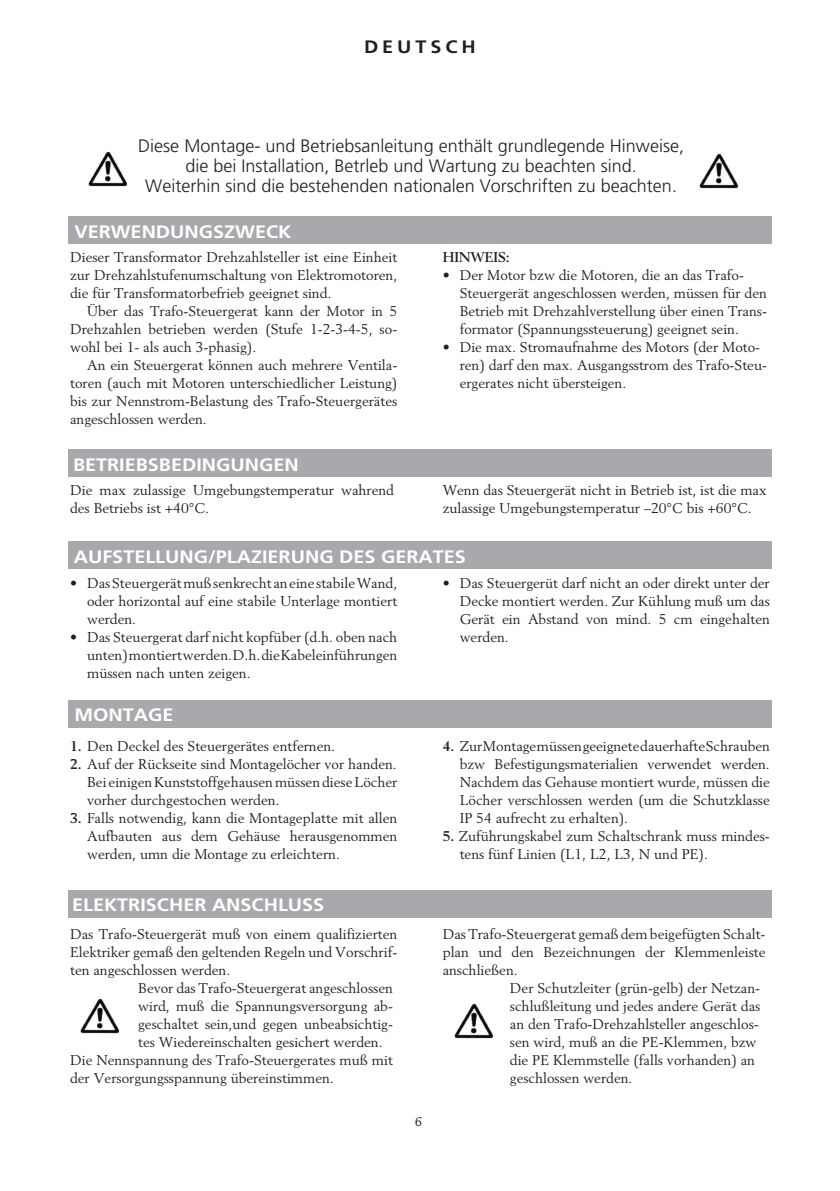
<style>
.page{position:relative;width:840px;height:1191px;background:#fff}
.page>*{position:absolute;margin:0;border:0;box-sizing:border-box;transform-origin:0 0}
.Impact{font:300 18px "Frutiger LT Std";color:#231f20}
.t1{font:700 18px "Frutiger LT Std";color:#fff;scale:1.1 1}
.t2{font:700 18px "Frutiger LT Std";letter-spacing:.2em;color:#231f20;scale:1.1 1}
.Impact-2{font:14px/18px "Berling LT Std";color:#231f20}
.Impact-3{font:700 14px "Berling LT Std";color:#231f20}
.t3{font:12px "Berling Nova Text Pro";color:#231f20}
.s1{font-weight:700}
</style>
<div class="page">
<div style="left:68px;top:216px;width:703px;height:28px;background:#a8a9ad"></div>
<div style="left:68px;top:449px;width:703px;height:27px;background:#a8a9ad"></div>
<div style="left:68px;top:541px;width:703px;height:27px;background:#a8a9ad"></div>
<div style="left:68px;top:700px;width:703px;height:27px;background:#a8a9ad"></div>
<div style="left:68px;top:889px;width:703px;height:28px;background:#a8a9ad"></div>
<img style="left:88px;top:151px;width:40px;height:36px">
<img style="left:699px;top:153px;width:39px;height:36px">
<img style="left:81px;top:998px;width:39px;height:36px">
<img style="left:454px;top:1003px;width:39px;height:36px">
<p class="t2" style="left:364px;top:36px;width:103px">DEUTSCH</p>
<p class="Impact" style="left:138px;top:135px;width:547px">Diese Montage- und Betriebsanleitung enthält grundlegende Hinweise,</p>
<p class="Impact" style="left:185px;top:155px;width:453px">die bei Installation, Betrleb und Wartung zu beachten sind.</p>
<p class="Impact" style="left:145px;top:175px;width:533px">Weiterhin sind die bestehenden nationalen Vorschriften zu beachten.</p>
<p class="t1" style="left:74px;top:221px;width:199px">VERWENDUNGSZWECK</p>
<p class="Impact-2" style="left:70px;top:248px;width:328px;text-align:justify">Dieser Transformator Drehzahlsteller ist eine Einheit zur Drehzahlstufenumschaltung von Elektromotoren, die für Transformatorbefrieb geeignet sind.</p>
<p class="Impact-2" style="left:87px;top:302px;width:311px">Über das Trafo-Steuergerat kann der Motor in 5</p>
<p class="Impact-2" style="left:70px;top:320px;width:328px">Drehzahlen betrieben werden (Stufe 1-2-3-4-5, so-</p>
<p class="Impact-2" style="left:70px;top:338px;width:187px">wohl bei 1- als auch 3-phasig).</p>
<p class="Impact-2" style="left:70px;top:356px;width:328px;text-align:justify;text-indent:17px">An ein Steuergerat können auch mehrere Ventila&shy;toren (auch mit Motoren unterschiedlicher Leistung) bis zur Nennstrom-Belastung des Trafo-Steuergerätes angeschlossen werden.</p>
<p class="t1" style="left:73px;top:454px;width:207px">BETRIEBSBEDINGUNGEN</p>
<p class="Impact-3" style="left:442px;top:249px;width:69px">HINWEIS:</p>
<p class="Impact-2" style="left:442px;top:266px;width:302px">• Der Motor bzw die Motoren, die an das Trafo-</p>
<p class="Impact-2" style="left:459px;top:284px;width:308px">Steuergerät angeschlossen werden, müssen für den</p>
<p class="Impact-2" style="left:459px;top:302px;width:308px">Betrieb mit Drehzahlverstellung über einen Trans-</p>
<p class="Impact-2" style="left:459px;top:320px;width:280px">formator (Spannungssteuerung) geeignet sein.</p>
<p class="Impact-2" style="left:442px;top:338px;width:319px">• Die max. Stromaufnahme des Motors (der Moto-</p>
<p class="Impact-2" style="left:459px;top:356px;width:308px">ren) darf den max. Ausgangsstrom des Trafo-Steu-</p>
<p class="Impact-2" style="left:459px;top:374px;width:168px">ergerates nicht übersteigen.</p>
<p class="Impact-2" style="left:70px;top:481px;width:325px">Die max zulassige Umgebungstemperatur wahrend des Betriebs ist +40°C.</p>
<p class="Impact-2" style="left:442px;top:481px;width:325px">Wenn das Steuergerät nicht in Betrieb ist, ist die max</p>
<p class="Impact-2" style="left:442px;top:499px;width:310px">zulassige Umgebungstemperatur –20°C bis +60°C.</p>
<p class="t1" style="left:74px;top:545px;width:358px">AUFSTELLUNG/PLAZIERUNG DES GERATES</p>
<p class="Impact-2" style="left:70px;top:573px;width:328px">• Das Steuergerät muß senkrecht an eine stabile Wand,</p>
<p class="Impact-2" style="left:87px;top:591px;width:311px">oder horizontal auf eine stabile Unterlage montiert</p>
<p class="Impact-2" style="left:87px;top:609px;width:50px">werden.</p>
<p class="Impact-2" style="left:70px;top:627px;width:328px">• Das Steuergerat darf nicht kopfüber (d.h. oben nach</p>
<p class="Impact-2" style="left:87px;top:645px;width:311px">unten) montiert werden. D.h. die Kabeleinführungen</p>
<p class="Impact-2" style="left:87px;top:663px;width:165px">müssen nach unten zeigen.</p>
<p class="t1" style="left:74px;top:704px;width:92px">MONTAGE</p>
<p class="Impact-2" style="left:70px;top:737px;width:266px"><span class="s1">1.</span> Den Deckel des Steuergerätes entfernen.</p>
<p class="Impact-2" style="left:70px;top:755px;width:328px"><span class="s1">2.</span> Auf der Rückseite sind Montagelöcher vor handen.</p>
<p class="Impact-2" style="left:87px;top:773px;width:311px">Bei einigen Kunststoffgehausen müssen diese Löcher</p>
<p class="Impact-2" style="left:87px;top:791px;width:194px">vorher durchgestochen werden.</p>
<p class="Impact-2" style="left:70px;top:809px;width:328px"><span class="s1">3.</span> Falls notwendig, kann die Montageplatte mit allen</p>
<p class="Impact-2" style="left:87px;top:827px;width:311px">Aufbauten aus dem Gehäuse herausgenommen</p>
<p class="Impact-2" style="left:87px;top:845px;width:254px">werden, umn die Montage zu erleichtern.</p>
<p class="t1" style="left:72px;top:894px;width:231px">ELEKTRISCHER ANSCHLUSS</p>
<p class="Impact-2" style="left:70px;top:924px;width:328px">Das Trafo-Steuergerät muß von einem qualifizierten</p>
<p class="Impact-2" style="left:70px;top:942px;width:328px">Elektriker gemaß den geltenden Regeln und Vorschrif-</p>
<p class="Impact-2" style="left:70px;top:960px;width:161px">ten angeschlossen werden.</p>
<p class="Impact-2" style="left:138px;top:978px;width:256px">Bevor das Trafo-Steuergerat angeschlossen</p>
<p class="Impact-2" style="left:138px;top:996px;width:256px">wird, muß die Spannungsversorgung ab-</p>
<p class="Impact-2" style="left:138px;top:1014px;width:256px">geschaltet sein,und gegen unbeabsichtig-</p>
<p class="Impact-2" style="left:138px;top:1032px;width:246px">tes Wiedereinschalten gesichert werden.</p>
<p class="Impact-2" style="left:70px;top:1050px;width:324px">Die Nennspannung des Trafo-Steuergerates muß mit der Versorgungsspannung übereinstimmen.</p>
<p class="t3" style="left:415px;top:1113px;width:8px">6</p>
<p class="Impact-2" style="left:442px;top:573px;width:328px">• Das Steuergerüt darf nicht an oder direkt unter der</p>
<p class="Impact-2" style="left:459px;top:591px;width:311px">Decke montiert werden. Zur Kühlung muß um das</p>
<p class="Impact-2" style="left:459px;top:609px;width:311px">Gerät ein Abstand von mind. 5 cm eingehalten</p>
<p class="Impact-2" style="left:459px;top:627px;width:50px">werden.</p>
<p class="Impact-2" style="left:442px;top:737px;width:328px"><span class="s1">4.</span> Zur Montage müssen geeignete dauerhafte Schrauben</p>
<p class="Impact-2" style="left:459px;top:755px;width:311px">bzw Befestigungsmaterialien verwendet werden.</p>
<p class="Impact-2" style="left:459px;top:773px;width:311px">Nachdem das Gehause montiert wurde, müssen die</p>
<p class="Impact-2" style="left:459px;top:791px;width:311px">Löcher verschlossen werden (um die Schutzklasse</p>
<p class="Impact-2" style="left:459px;top:809px;width:170px">IP 54 aufrecht zu erhalten).</p>
<p class="Impact-2" style="left:442px;top:827px;width:328px"><span class="s1">5.</span> Zuführungskabel zum Schaltschrank muss mindes-</p>
<p class="Impact-2" style="left:459px;top:845px;width:249px">tens fünf Linien (L1, L2, L3, N und PE).</p>
<p class="Impact-2" style="left:442px;top:924px;width:324px">Das Trafo-Steuergerat gemaß dem beigefügten Schalt-</p>
<p class="Impact-2" style="left:442px;top:942px;width:324px">plan und den Bezeichnungen der Klemmenleiste</p>
<p class="Impact-2" style="left:442px;top:960px;width:76px">anschließen.</p>
<p class="Impact-2" style="left:509px;top:978px;width:251px">Der Schutzleiter (grün-gelb) der Netzan-</p>
<p class="Impact-2" style="left:509px;top:996px;width:252px">schlußleitung und jedes andere Gerät das</p>
<p class="Impact-2" style="left:509px;top:1014px;width:250px">an den Trafo-Drehzahlsteller angeschlos&shy;sen wird, muß an die PE-Klemmen, bzw die PE Klemmstelle (falls vorhanden) an geschlossen werden.</p>
</div>
